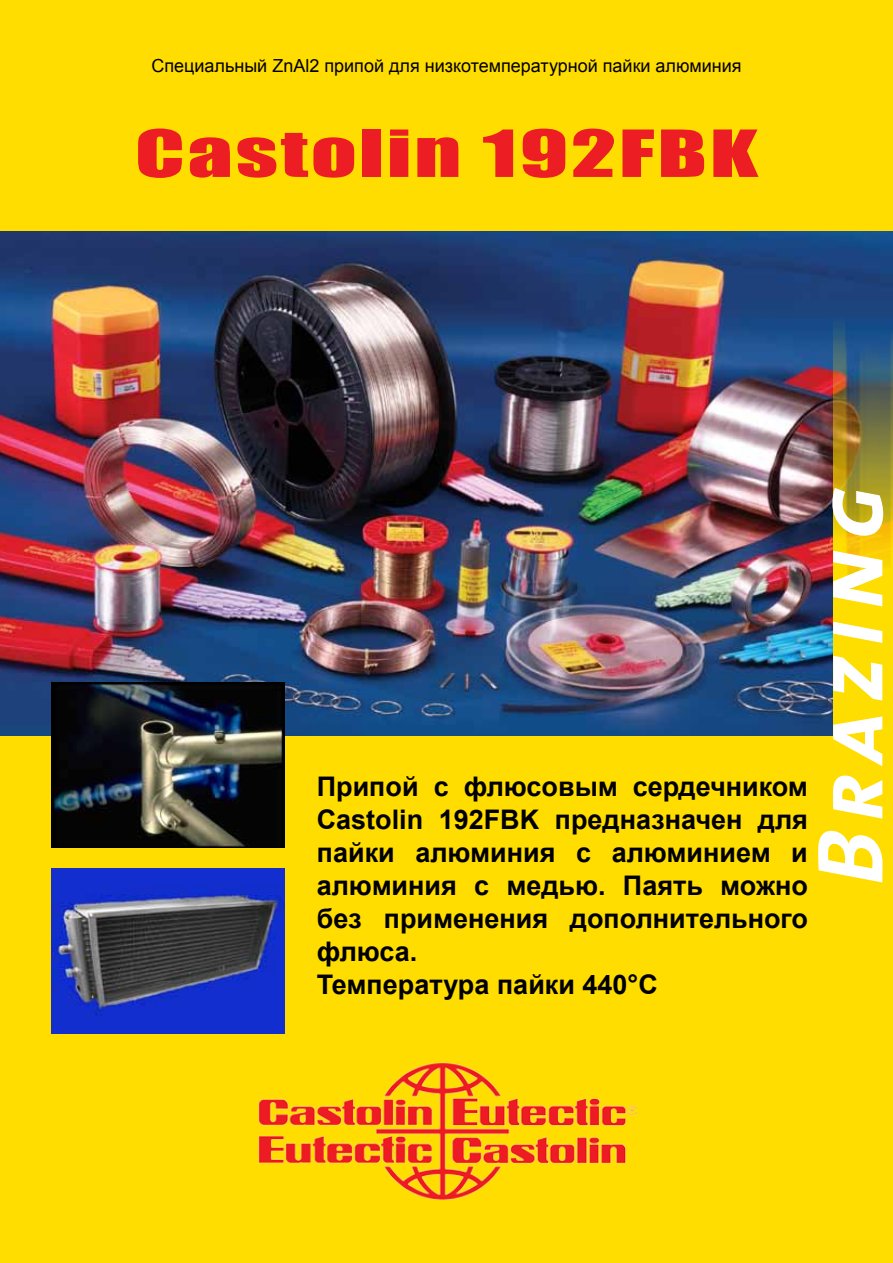
<style>
.page{position:relative;width:893px;height:1263px;background:#fd0}
.page>*{position:absolute;margin:0;border:0;box-sizing:border-box;transform-origin:0 0}
.t1{font:60px "Impact";letter-spacing:.03em;color:#ed1d24;scale:1.5 1}
.t2{font:700 27px/33px "Arial";color:#000}
.t3{font:18px "Arial";color:#000}
</style>
<div class="page">
<img style="left:0;top:232px;width:833px;height:504px">
<img style="left:258px;top:1062px;width:379px;height:137px">
<img style="left:51px;top:683px;width:234px;height:165px">
<img style="left:51px;top:868px;width:234px;height:165px">
<img style="left:833px;top:231px;width:60px;height:330px">
<svg style="left:818px;top:488px;width:65px;height:394px"></svg>
<p class="t3" style="left:151px;top:54px;width:592px">Специальный ZnAl2 припой для низкотемпературной пайки алюминия</p>
<h1 class="t1" style="left:135px;top:107px;width:417px">Castolin 192FBK</h1>
<p class="t2" style="left:317px;top:770px;width:493px">Припой с флюсовым сердечником<br>Castolin 192FBK предназначен для пайки алюминия с алюминием и алюминия с медью. Паять можно без применения дополнительного флюса.<br>Температура пайки 440°С</p>
</div>
